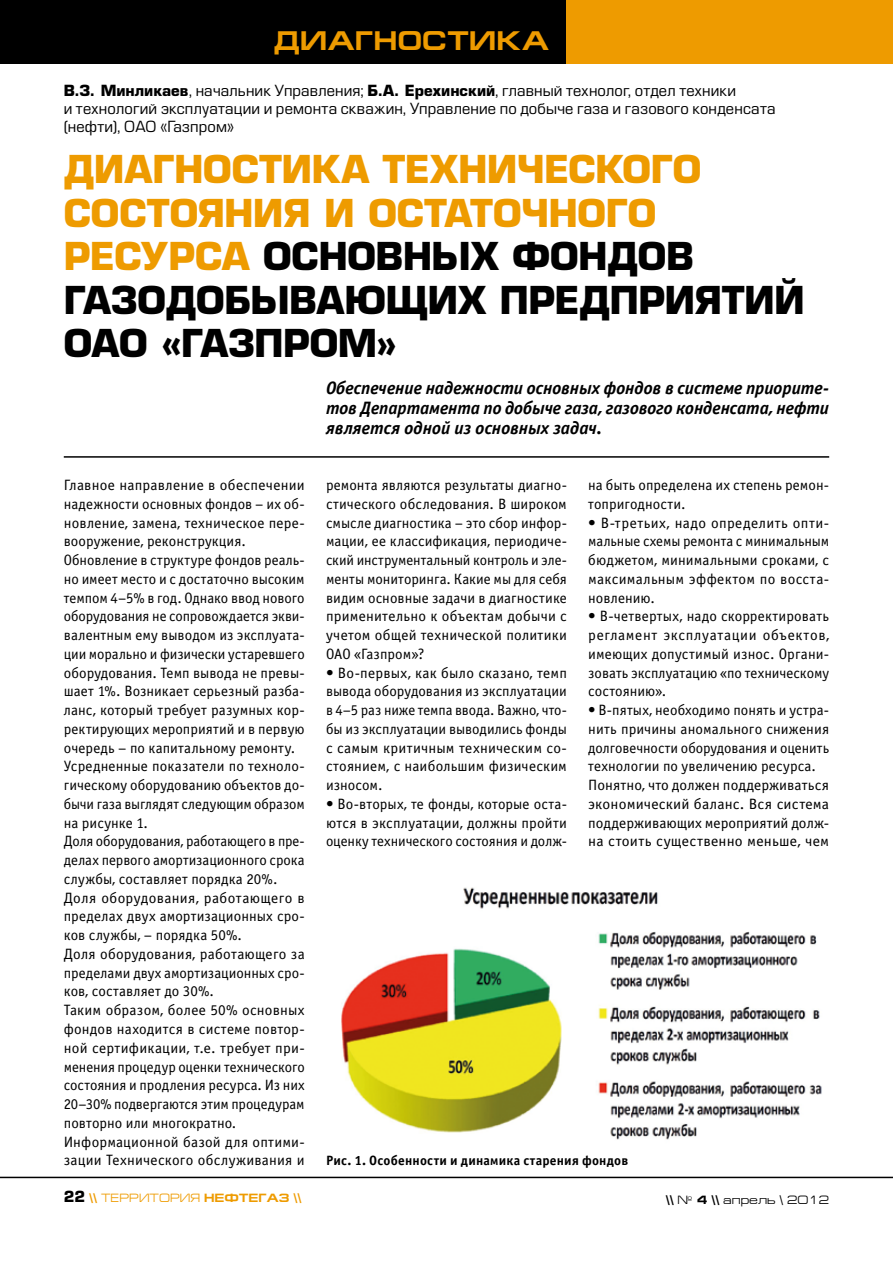
<style>
.page{position:relative;width:893px;height:1263px;background:#fff}
.page>*{position:absolute;margin:0;border:0;box-sizing:border-box;transform-origin:0 0}
.t1{font:700 37.5px/43.5px "Europe";letter-spacing:-.005em;color:#ee9b00}
.t2{font:700 37.5px "Europe";letter-spacing:-.01em;color:#000}
.t3{font:700 27px "Europe Ext";letter-spacing:.005em;color:#ee9b00}
.t4{font:italic 700 18px/20.2px "Officina Sans C";letter-spacing:-.01em;color:#000;text-align:justify}
.t5{font:15px/18.8px "Officina Sans C";letter-spacing:.005em;color:#000;text-align:justify}
.t6{font:500 15px/18px "Europe";letter-spacing:.01em;color:#000}
.t7{font:700 13.5px "Officina Sans C";letter-spacing:.015em;color:#000}
.t8{font:700 12px "Europe Ext";color:#ee9b00}
.t9{font:12px "Europe Ext";color:#000}
.s1{font-weight:700}
.s2{color:#000}
.s3{font-family:"Europe";font-size:15px;color:#000}
.s4{font-weight:400}
</style>
<div class="page">
<div style="left:0;top:0;width:893px;height:64px;background:#ee9b00"></div>
<div style="left:0;top:0;width:566px;height:64px;background:#000"></div>
<hr style="left:0;top:1177px;width:893px;height:1px;background:#000">
<hr style="left:64px;top:456px;width:765px;height:2px;background:#000">
<img style="left:341px;top:887px;width:481px;height:253px">
<h2 class="t3" style="left:274px;top:26px;width:78px">диагн</h2>
<h2 class="t3" style="left:397px;top:26px;width:153px">остика</h2>
<p class="t6" style="left:64px;top:83px;width:713px"><span class="s1">В.З. Минликаев</span>, начальник Управления; <span class="s1">Б.А. Ерехинский</span>, главный технолог, отдел техники<br>и технологий эксплуатации и ремонта скважин, Управление по добыче газа и газового конденсата (нефти), ОАО «Газпром»</p>
<h1 class="t1" style="left:64px;top:148px;width:743px">Диагностика технического состояния и остаточного ресурса <span class="s2">основных фондов газодобывающих предприятий<br>ОАО</span></h1>
<h1 class="t2" style="left:161px;top:321px;width:238px">«Газпром»</h1>
<p class="t4" style="left:326px;top:378px;width:505px">Обеспечение надежности основных фондов в системе приорите&shy;тов Департамента по добыче газа, газового конденсата, нефти является одной из основных задач.</p>
<p class="t5" style="left:64px;top:476px;width:242px;text-align:left">Главное направление в обеспечении надежности основных фондов – их об&shy;новление, замена, техническое пере&shy;вооружение, реконструкция.<br>Обновление в структуре фондов реаль&shy;но имеет место и с достаточно высоким темпом 4–5% в год. Однако ввод нового оборудования не сопровождается экви&shy;валентным ему выводом из эксплуата&shy;ции морально и физически устаревшего оборудования. Темп вывода не превы&shy;шает 1%. Возникает серьезный разба&shy;ланс, который требует разумных кор&shy;ректирующих мероприятий и в первую очередь – по капитальному ремонту.<br>Усредненные показатели по техноло&shy;гическому оборудованию объектов до&shy;бычи газа выглядят следующим образом на рисунке 1.<br>Доля оборудования, работающего в пре&shy;делах первого амортизационного срока службы, составляет порядка 20%.<br>Доля оборудования, работающего в пределах двух амортизационных сро&shy;ков службы, – порядка 50%.<br>Доля оборудования, работающего за пределами двух амортизационных сро&shy;ков, составляет до 30%.<br>Таким образом, более 50% основных фондов находится в системе повтор&shy;ной сертификации, т.е. требует при&shy;менения процедур оценки технического состояния и продления ресурса. Из них 20–30% подвергаются этим процедурам повторно или многократно.<br>Информационной базой для оптими&shy;зации Технического обслуживания и</p>
<p class="t5" style="left:326px;top:476px;width:242px">ремонта являются результаты диагно&shy;стического обследования. В широком смысле диагностика – это сбор инфор&shy;мации, ее классификация, периодиче&shy;ский инструментальный контроль и эле&shy;менты мониторинга. Какие мы для себя видим основные задачи в диагностике применительно к объектам добычи с учетом общей технической политики ОАО «Газпром»?</p>
<p class="t5" style="left:588px;top:476px;width:242px">на быть определена их степень ремон&shy;топригодности.</p>
<p class="t5" style="left:588px;top:514px;width:242px">• В-третьих, надо определить опти&shy;мальные схемы ремонта с минимальным бюджетом, минимальными сроками, с максимальным эффектом по восста&shy;новлению.</p>
<p class="t5" style="left:588px;top:607px;width:242px">• В-четвертых, надо скорректировать регламент эксплуатации объектов, имеющих допустимый износ. Органи&shy;зовать эксплуатацию «по техническому состоянию».</p>
<p class="t5" style="left:588px;top:701px;width:242px;text-align:left">• В-пятых, необходимо понять и устра&shy;нить причины аномального снижения долговечности оборудования и оценить технологии по увеличению ресурса.<br>Понятно, что должен поддерживаться экономический баланс. Вся система поддерживающих мероприятий долж&shy;на стоить существенно меньше, чем</p>
<p class="t5" style="left:326px;top:664px;width:242px">• Во-первых, как было сказано, темп вывода оборудования из эксплуатации в 4–5 раз ниже темпа ввода. Важно, что&shy;бы из эксплуатации выводились фонды с самым критичным техническим со&shy;стоянием, с наибольшим физическим износом.</p>
<p class="t5" style="left:326px;top:795px;width:242px">• Во-вторых, те фонды, которые оста&shy;ются в эксплуатации, должны пройти оценку технического состояния и долж-</p>
<p class="t7" style="left:326px;top:1153px;width:304px">Рис. 1. Особенности и динамика старения фондов</p>
<p class="t8" style="left:64px;top:1191px;width:239px"><span class="s3">22</span> \\ <span class="s4">ТЕРРИТОРИЯ</span> НЕФТЕГАЗ \\</p>
<p class="t9" style="left:666px;top:1193px;width:165px"><span class="s1">\\</span> № <span class="s1">4 \\</span> апрель \ 2012</p>
</div>
